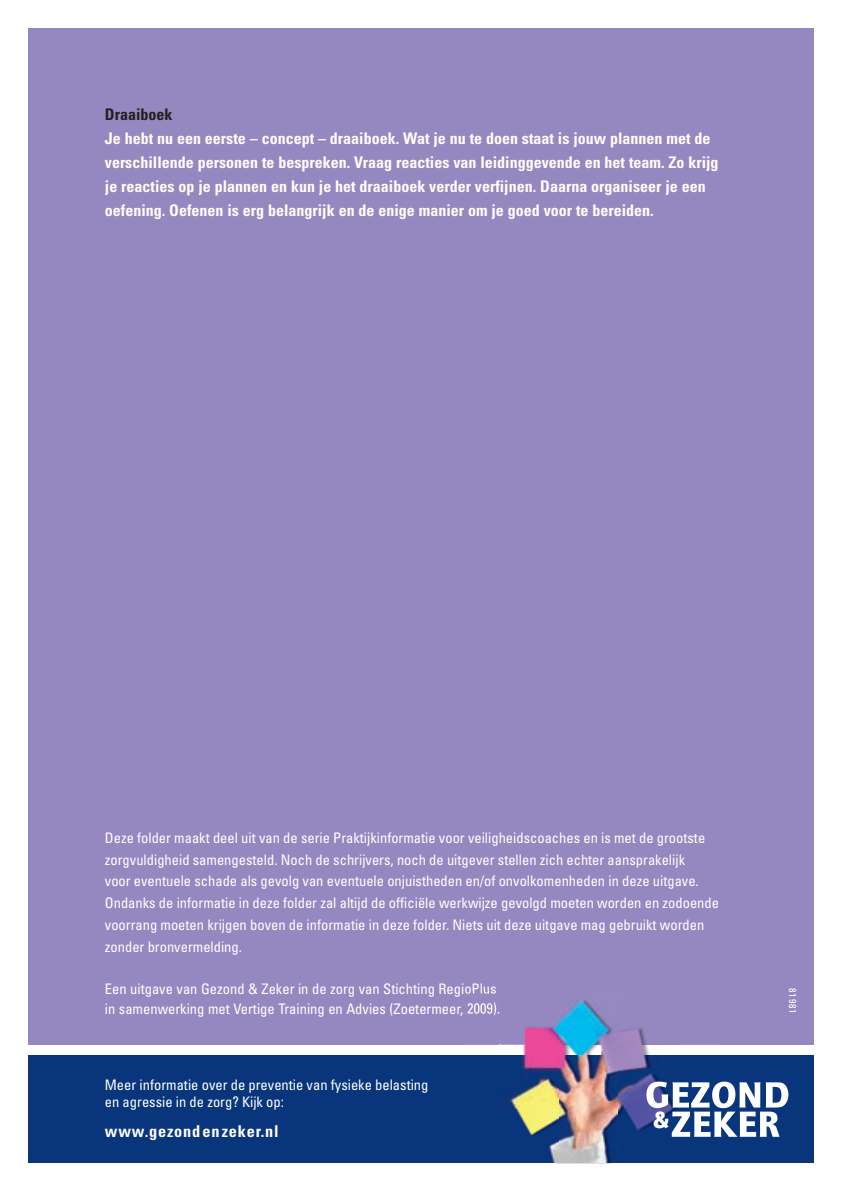
<style>
.page{position:relative;width:842px;height:1191px;background:#fff}
.page>*{position:absolute;margin:0;border:0;box-sizing:border-box;transform-origin:0 0}
.t1{font:900 24.2px "Quay Itc T";color:#fff}
.t2{font:700 condensed 16.2px "Univers";letter-spacing:.05em;color:#fff}
.t3{font:700 condensed 16px/24px "Univers";color:#fff}
.t4{font:700 condensed 16px "Univers";color:#231f20}
.t5{font:condensed 14.6px/21.8px "Univers";color:#fff}
.t6{font:condensed 10px "Univers";letter-spacing:.1em;color:#fff}
</style>
<div class="page">
<div style="left:28px;top:28px;width:786px;height:1016px;background:#9588c0"></div>
<div style="left:28px;top:1055px;width:786px;height:107px;background:#08357c"></div>
<img style="left:500px;top:999px;width:178px;height:164px">
<img style="left:464px;top:1044px;width:257px;height:11px">
<img style="left:500px;top:999px;width:28px;height:45px">
<img style="left:657px;top:999px;width:21px;height:45px">
<img style="left:465px;top:991px;width:31px;height:3px">
<img style="left:467px;top:1002px;width:33px;height:14px">
<img style="left:678px;top:1136px;width:43px;height:1px">
<svg style="left:500px;top:1002px;width:1px;height:14px"></svg>
<svg style="left:646px;top:1081px;width:142px;height:55px"></svg>
<p class="t4" style="left:105px;top:104px;width:69px">Draaiboek</p>
<p class="t3" style="left:105px;top:126px;width:615px">Je hebt nu een eerste – concept – draaiboek. Wat je nu te doen staat is jouw plannen met de verschillende personen te bespreken. Vraag reacties van leidinggevende en het team. Zo krijg je reacties op je plannen en kun je het draaiboek verder verfijnen. Daarna organiseer je een oefening. Oefenen is erg belangrijk en de enige manier om je goed voor te bereiden.</p>
<p class="t5" style="left:105px;top:826px;width:616px">Deze folder maakt deel uit van de serie Praktijkinformatie voor veiligheidscoaches en is met de grootste zorgvuldigheid samengesteld. Noch de schrijvers, noch de uitgever stellen zich echter aansprakelijk<br>voor eventuele schade als gevolg van eventuele onjuistheden en/of onvolkomenheden in deze uitgave.<br>Ondanks de informatie in deze folder zal altijd de officiële werkwijze gevolgd moeten worden en zodoende voorrang moeten krijgen boven de informatie in deze folder. Niets uit deze uitgave mag gebruikt worden zonder bronvermelding.</p>
<p class="t5" style="left:105px;top:978px;width:397px;line-height:20px">Een uitgave van Gezond &amp; Zeker in de zorg van Stichting RegioPlus in samenwerking met Vertige Training en Advies (Zoetermeer, 2009).</p>
<p class="t5" style="left:105px;top:1076px;width:325px;line-height:17px">Meer informatie over de preventie van fysieke belasting en agressie in de zorg? Kijk op:</p>
<p class="t2" style="left:105px;top:1121px;width:175px">www.gezondenzeker.nl</p>
<h1 class="t1" style="left:653px;top:1105px;width:18px">&amp;</h1>
<p class="t6" style="left:799px;top:987px;width:28px;rotate:90deg">81981</p>
</div>
